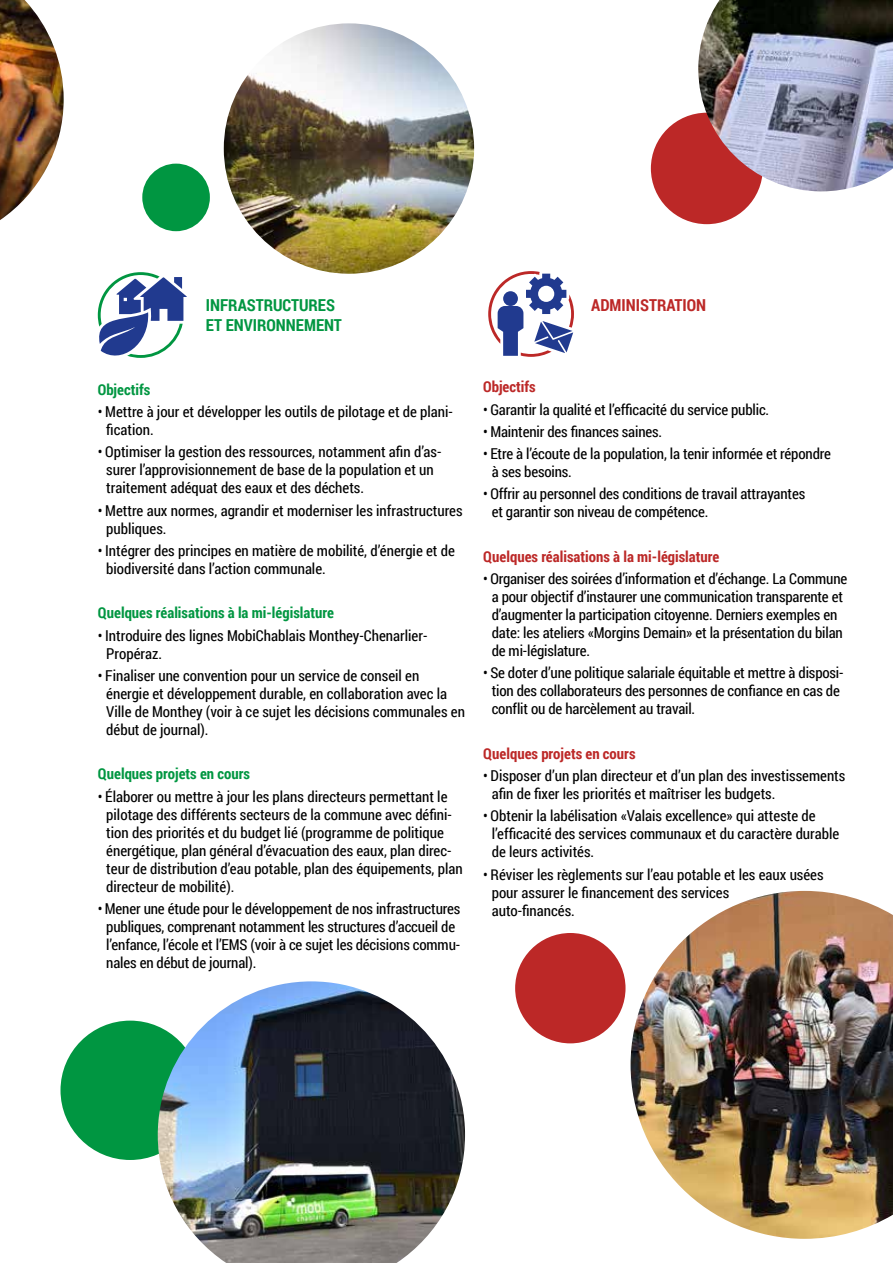
<style>
.page{position:relative;width:893px;height:1263px;background:#fff}
.page>*{position:absolute;margin:0;border:0;box-sizing:border-box;transform-origin:0 0}
.t1{font:700 16.5px/19.8px "Roboto Condensed";color:#009641}
.t2{font:700 16.5px "Roboto Condensed";color:#bc2827}
.t3{font:15px/18px "Roboto Condensed";color:#000}
.t4{font:700 15px "Roboto Condensed";color:#009641}
.t5{font:700 15px "Roboto Condensed";color:#bc2827}
</style>
<div class="page">
<div style="left:651px;top:113px;width:112px;height:111px;background:#bc2827;border-radius:50%"></div>
<div style="left:61px;top:1020px;width:139px;height:140px;background:#009641;border-radius:50%"></div>
<div style="left:142px;top:164px;width:68px;height:67px;background:#009641;border-radius:50%"></div>
<div style="left:515px;top:933px;width:110px;height:110px;background:#bc2827;border-radius:50%"></div>
<img style="left:698px;top:0;width:195px;height:191px">
<img style="left:158px;top:981px;width:307px;height:282px">
<img style="left:631px;top:891px;width:262px;height:348px">
<img style="left:224px;top:23px;width:250px;height:251px;border-radius:125px">
<svg style="left:97px;top:272px;width:90px;height:86px"></svg>
<svg style="left:488px;top:271px;width:86px;height:86px"></svg>
<img style="left:0;top:0;width:64px;height:220px">
<p class="t1" style="left:206px;top:294px;width:138px">INFRASTRUCTURES<br>ET ENVIRONNEMENT</p>
<p class="t2" style="left:591px;top:293px;width:117px">ADMINISTRATION</p>
<p class="t4" style="left:98px;top:379px;width:54px">Objectifs</p>
<p class="t3" style="left:106px;top:402px;width:348px;text-indent:-9px">• Mettre à jour et développer les outils de pilotage et de plani&shy;fication.</p>
<p class="t3" style="left:106px;top:442px;width:337px;text-indent:-9px">• Optimiser la gestion des ressources, notamment afin d’as&shy;surer l’approvisionnement de base de la population et un traitement adéquat des eaux et des déchets.</p>
<p class="t3" style="left:106px;top:501px;width:358px;text-indent:-9px">• Mettre aux normes, agrandir et moderniser les infrastructures publiques.</p>
<p class="t3" style="left:106px;top:541px;width:350px;text-indent:-9px">• Intégrer des principes en matière de mobilité, d’énergie et de biodiversité dans l’action communale.</p>
<p class="t4" style="left:98px;top:602px;width:238px">Quelques réalisations à la mi-législature</p>
<p class="t3" style="left:106px;top:626px;width:323px;text-indent:-9px">• Introduire des lignes MobiChablais Monthey-Chenarlier-<br>Propéraz.</p>
<p class="t3" style="left:106px;top:666px;width:360px;text-indent:-9px">• Finaliser une convention pour un service de conseil en énergie et développement durable, en collaboration avec la Ville de Monthey (voir à ce sujet les décisions communales en début de journal).</p>
<p class="t4" style="left:98px;top:763px;width:154px">Quelques projets en cours</p>
<p class="t3" style="left:106px;top:787px;width:358px;text-indent:-9px">• Élaborer ou mettre à jour les plans directeurs permettant le pilotage des différents secteurs de la commune avec défini&shy;tion des priorités et du budget lié (programme de politique énergétique, plan général d’évacuation des eaux, plan direc&shy;teur de distribution d’eau potable, plan des équipements, plan directeur de mobilité).</p>
<p class="t3" style="left:106px;top:899px;width:356px;text-indent:-9px">• Mener une étude pour le développement de nos infrastructures publiques, comprenant notamment les structures d’accueil de l’enfance, l’école et l’EMS (voir à ce sujet les décisions commu&shy;nales en début de journal).</p>
<p class="t5" style="left:483px;top:376px;width:54px">Objectifs</p>
<p class="t3" style="left:483px;top:400px;width:288px">• Garantir la qualité et l’efficacité du service public.</p>
<p class="t3" style="left:483px;top:422px;width:180px">• Maintenir des finances saines.</p>
<p class="t3" style="left:492px;top:444px;width:341px;text-indent:-9px">• Etre à l’écoute de la population, la tenir informée et répondre à ses besoins.</p>
<p class="t3" style="left:492px;top:484px;width:315px;text-indent:-9px">• Offrir au personnel des conditions de travail attrayantes et garantir son niveau de compétence.</p>
<p class="t5" style="left:483px;top:546px;width:238px">Quelques réalisations à la mi-législature</p>
<p class="t3" style="left:492px;top:569px;width:357px;text-indent:-9px">• Organiser des soirées d’information et d’échange. La Commune a pour objectif d’instaurer une communication transparente et d’augmenter la participation citoyenne. Derniers exemples en date: les ateliers «Morgins Demain» et la présentation du bilan de mi-législature.</p>
<p class="t3" style="left:492px;top:663px;width:353px;text-indent:-9px">• Se doter d’une politique salariale équitable et mettre à disposi&shy;tion des collaborateurs des personnes de confiance en cas de conflit ou de harcèlement au travail.</p>
<p class="t5" style="left:483px;top:743px;width:154px">Quelques projets en cours</p>
<p class="t3" style="left:492px;top:766px;width:355px;text-indent:-9px">• Disposer d’un plan directeur et d’un plan des investissements afin de fixer les priorités et maîtriser les budgets.</p>
<p class="t3" style="left:492px;top:806px;width:349px;text-indent:-9px">• Obtenir la labélisation «Valais excellence» qui atteste de l’efficacité des services communaux et du caractère durable de leurs activités.</p>
<p class="t3" style="left:492px;top:865px;width:333px;text-indent:-9px">• Réviser les règlements sur l’eau potable et les eaux usées pour assurer le financement des services<br>auto-financés.</p>
</div>
